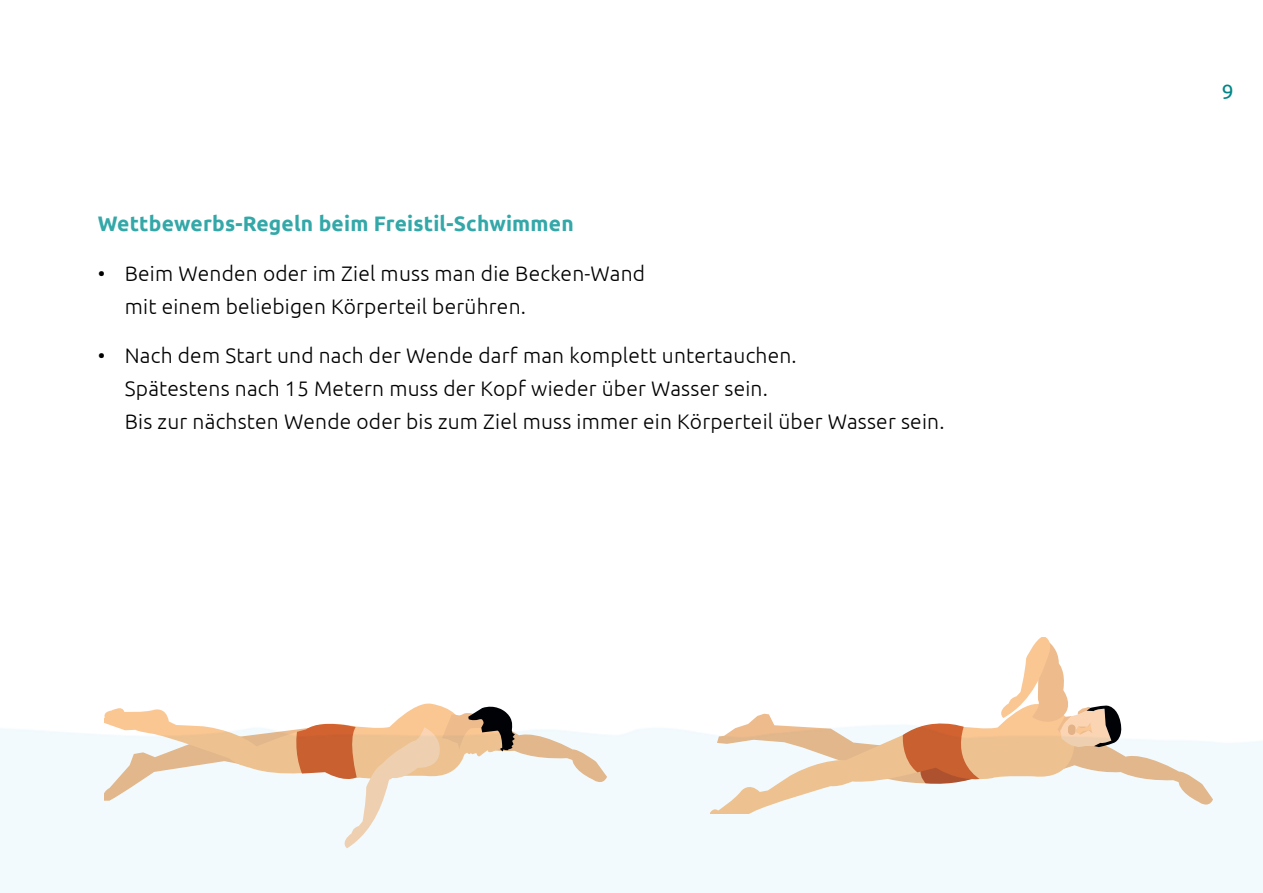
<style>
.page{position:relative;width:1263px;height:893px;background:#fff}
.page>*{position:absolute;margin:0;border:0;box-sizing:border-box;transform-origin:0 0}
.t1{font:300 21px/33px "Ubuntu";letter-spacing:.01em;color:#000}
.t2{font:700 21px "Ubuntu";letter-spacing:.01em;color:#34a7a8}
.t3{font:21px "Ubuntu";color:#008688}
</style>
<div class="page">
<svg style="left:1008px;top:637px;width:60px;height:67px"></svg>
<img style="left:0;top:704px;width:1263px;height:189px">
<p class="t2" style="left:98px;top:211px;width:477px">Wettbewerbs-Regeln beim Freistil-Schwimmen</p>
<p class="t1" style="left:125px;top:256px;width:522px;text-indent:-27px">• Beim Wenden oder im Ziel muss man die Becken-Wand mit einem beliebigen Körperteil berühren.</p>
<p class="t1" style="left:125px;top:338px;width:821px;text-indent:-27px">• Nach dem Start und nach der Wende darf man komplett untertauchen.<br>Spätestens nach 15 Metern muss der Kopf wieder über Wasser sein.<br>Bis zur nächsten Wende oder bis zum Ziel muss immer ein Körperteil über Wasser sein.</p>
<p class="t3" style="left:1222px;top:79px;width:13px">9</p>
</div>
